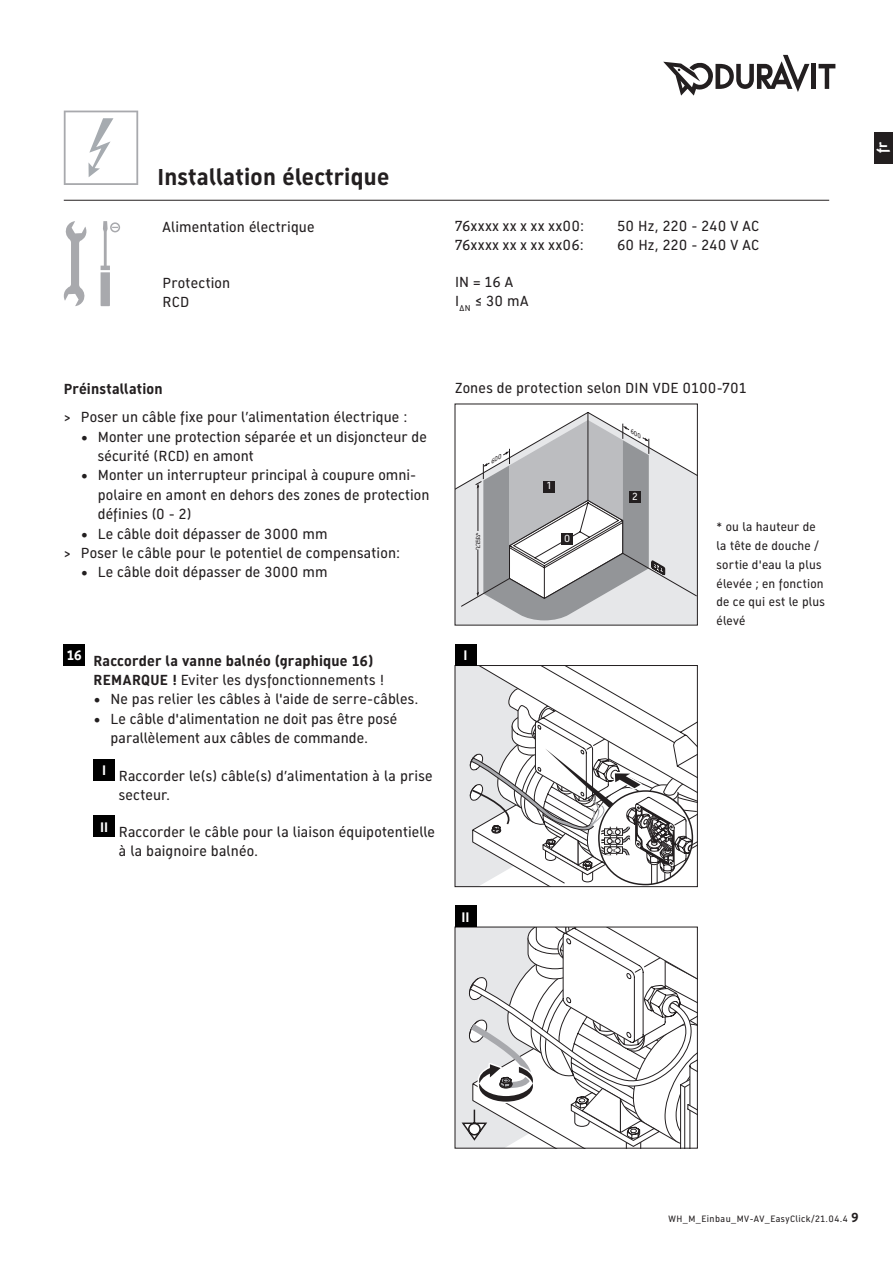
<style>
.page{position:relative;width:893px;height:1263px;background:#fff}
.page>*{position:absolute;margin:0;border:0;box-sizing:border-box;transform-origin:0 0}
.t1{font:700 22.5px "Dura Sans 2014 c";letter-spacing:.01em;color:#231f20}
.t2{font:14.25px/18.8px "Dura Sans 2014 c";letter-spacing:.01em;color:#231f20}
.t3{font:700 14.25px/19.4px "Dura Sans 2014 c";letter-spacing:.01em;color:#231f20}
.t4{font:14.25px "Dura Sans 2014 c";letter-spacing:.065em;color:#231f20}
.t5{font:700 13.5px "Dura Sans 2014 c";color:#fff}
.t6{font:12px/18.8px "Dura Sans 2014 c";letter-spacing:.02em;color:#231f20}
.t7{font:10.05px "Dura Sans 110211";color:#fff}
.t8{font:9px "Dura Sans 2014 c";letter-spacing:.05em;color:#231f20}
.t9{font:italic 5.7px "Dura Sans 110211";color:#231f20;scale:1.15 1}
.t10{font:3.9px "Dura Bold Tab";color:#231f20}
.s1{font-weight:400}
.s2{font-weight:700;font-size:12.75px}
</style>
<div class="page">
<svg style="left:457px;top:599px;width:239px;height:24px"></svg>
<svg style="left:461px;top:412px;width:235px;height:195px"></svg>
<svg style="left:460px;top:929px;width:236px;height:217px"></svg>
<svg style="left:457px;top:667px;width:239px;height:218px"></svg>
<div style="left:455px;top:665px;width:243px;height:222px;border:1px solid #231f20"></div>
<div style="left:455px;top:906px;width:21px;height:21px;background:#000"></div>
<div style="left:455px;top:644px;width:21px;height:21px;background:#000"></div>
<div style="left:110px;top:222px;width:10px;height:10px;border:2px solid #a8a9ad;border-radius:50%"></div>
<svg style="left:101px;top:221px;width:17px;height:85px"></svg>
<svg style="left:64px;top:221px;width:22px;height:85px"></svg>
<div style="left:64px;top:644px;width:21px;height:21px;background:#000"></div>
<div style="left:94px;top:759px;width:21px;height:22px;background:#000"></div>
<div style="left:94px;top:816px;width:21px;height:21px;background:#000"></div>
<hr style="left:64px;top:200px;width:765px;height:1px;background:#231f20">
<hr style="left:812px;top:64px;width:4px;height:25px;background:#231f20">
<svg style="left:818px;top:64px;width:17px;height:25px"></svg>
<svg style="left:663px;top:55px;width:146px;height:41px"></svg>
<div style="left:874px;top:132px;width:19px;height:32px;background:#231f20"></div>
<svg style="left:64px;top:111px;width:74px;height:74px"></svg>
<svg style="left:475px;top:420px;width:190px;height:200px"></svg>
<h1 class="t1" style="left:157px;top:161px;width:233px">Installation électrique</h1>
<p class="t2" style="left:163px;top:217px;width:153px">Alimentation électrique</p>
<p class="t2" style="left:163px;top:274px;width:69px">Protection<br>RCD</p>
<p class="t4" style="left:455px;top:216px;width:131px">76xxxx xx x xx xx00:</p>
<p class="t2" style="left:617px;top:216px;width:143px">50 Hz, 220 - 240 V AC</p>
<p class="t4" style="left:455px;top:235px;width:130px">76xxxx xx x xx xx06:</p>
<p class="t2" style="left:617px;top:235px;width:144px">60 Hz, 220 - 240 V AC</p>
<p class="t2" style="left:455px;top:273px;width:75px">IN = 16 A<br>I<sub>ΔN</sub> ≤ 30 mA</p>
<p class="t3" style="left:64px;top:379px;width:100px">Préinstallation</p>
<p class="t2" style="left:455px;top:379px;width:293px">Zones de protection selon DIN VDE 0100-701</p>
<p class="t2" style="left:64px;top:408px;width:345px">&gt; Poser un câble fixe pour l’alimentation électrique :</p>
<p class="t2" style="left:98px;top:427px;width:330px;line-height:19.5px;text-indent:-17px">• Monter une protection séparée et un disjoncteur de sécurité (RCD) en amont</p>
<p class="t2" style="left:98px;top:466px;width:333px;line-height:19.5px;text-indent:-17px">• Monter un interrupteur principal à coupure omni&shy;polaire en amont en dehors des zones de protection définies (0 - 2)</p>
<p class="t2" style="left:64px;top:525px;width:338px;text-indent:17px">• Le câble doit dépasser de 3000 mm<br>&gt; Poser le câble pour le potentiel de compensation:</p>
<p class="t2" style="left:81px;top:563px;width:248px">• Le câble doit dépasser de 3000 mm</p>
<p class="t7" style="left:547px;top:479px;width:5px">1</p>
<p class="t7" style="left:632px;top:489px;width:6px">2</p>
<p class="t6" style="left:716px;top:518px;width:110px">* ou la hauteur de la tête de douche / sortie d'eau la plus élevée ; en fonction de ce qui est le plus élevé</p>
<p class="t9" style="left:474px;top:548px;width:21px;rotate:-90deg">2250*</p>
<p class="t7" style="left:564px;top:532px;width:8px">0</p>
<p class="t3" style="left:94px;top:651px;width:292px;text-indent:-27px"><sup>16</sup> Raccorder la vanne balnéo (graphique 16)<br>REMARQUE ! <span class="s1">Eviter les dysfonctionnements !</span></p>
<p class="t2" style="left:94px;top:690px;width:326px">• Ne pas relier les câbles à l'aide de serre-câbles.</p>
<p class="t2" style="left:111px;top:709px;width:288px;line-height:19.5px;text-indent:-17px">• Le câble d'alimentation ne doit pas être posé parallèlement aux câbles de commande.</p>
<p class="t2" style="left:119px;top:766px;width:315px;text-indent:-17px"><sup>I</sup> Raccorder le(s) câble(s) d’alimentation à la prise secteur.</p>
<p class="t2" style="left:119px;top:823px;width:318px;text-indent:-19px"><sup>II</sup> Raccorder le câble pour la liaison équipotentielle à la baignoire balnéo.</p>
<p class="t5" style="left:464px;top:646px;width:6px">I</p>
<p class="t5" style="left:462px;top:907px;width:10px">II</p>
<p class="t10" style="left:612px;top:830px;width:4px">L</p>
<p class="t10" style="left:612px;top:839px;width:4px">N</p>
<p class="t10" style="left:611px;top:847px;width:6px">PE</p>
<p class="t5" style="left:873px;top:153px;width:12px;rotate:-90deg">fr</p>
<p class="t8" style="left:668px;top:1212px;width:192px">WH_M_Einbau_MV-AV_EasyClick/21.04.4 <span class="s2">9</span></p>
</div>
